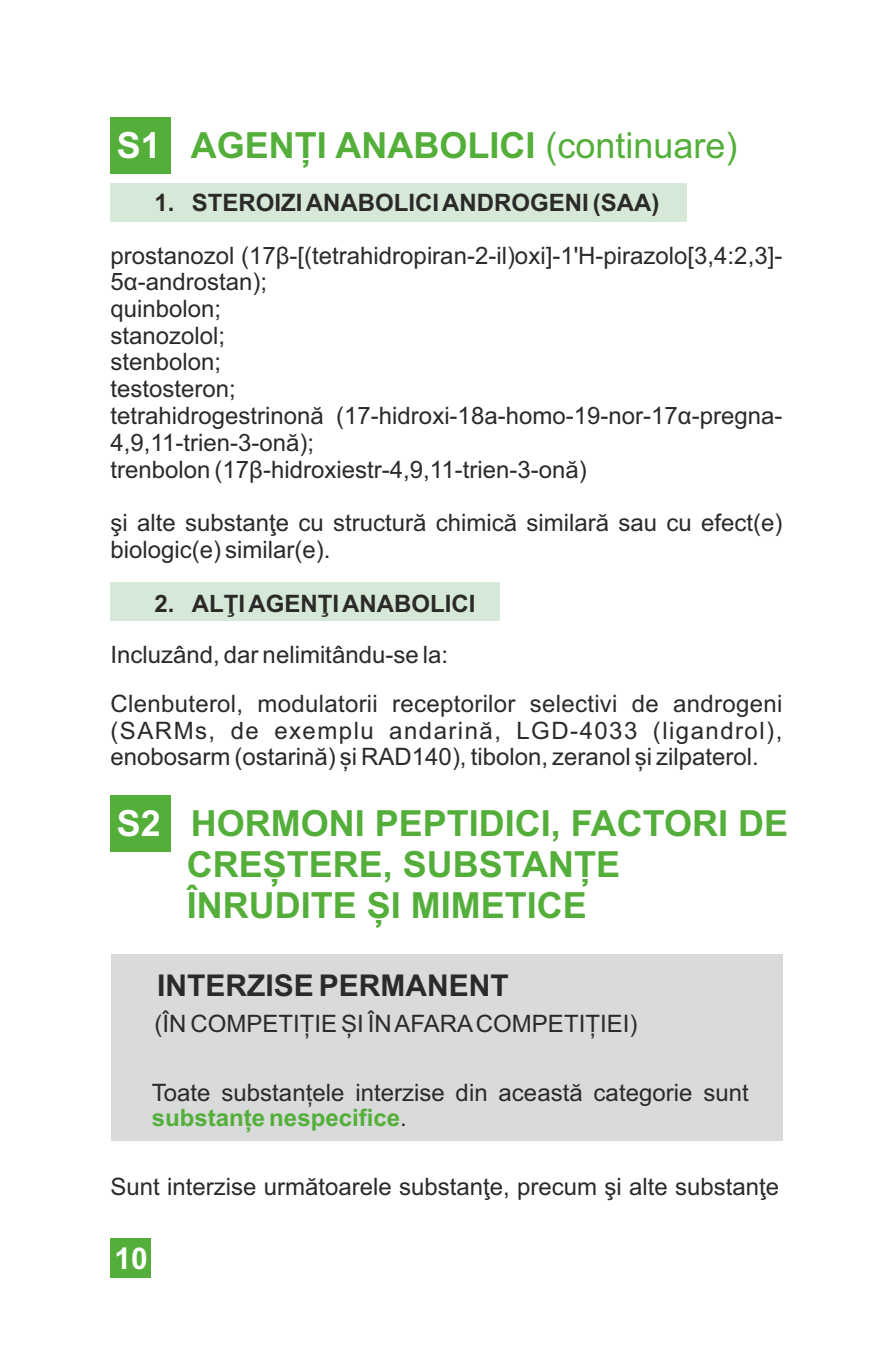
<style>
.page{position:relative;width:893px;height:1361px;background:#fff}
.page>*{position:absolute;margin:0;border:0;box-sizing:border-box;transform-origin:0 0}
.t1{font:700 36px/41.1px "Arial";color:#54af3a}
.t2{font:700 30px "Arial";color:#2b2a29}
.t3{font:700 30px "Arial";color:#fefefe}
.t4{font:24px/26.7px "Arial";color:#2b2a29}
.t5{font:700 24px "Arial";color:#2b2a29}
.s1{color:#fefefe}
.s2{font-weight:400}
.s3{font-weight:700;color:#54af3a}
</style>
<div class="page">
<div style="left:111px;top:954px;width:671px;height:187px;background:#d9dada"></div>
<div style="left:111px;top:183px;width:576px;height:39px;background:#d6e9d8"></div>
<div style="left:111px;top:582px;width:389px;height:39px;background:#d6e9d8"></div>
<div style="left:111px;top:1238px;width:40px;height:40px;background:#54af3a"></div>
<div style="left:111px;top:117px;width:60px;height:56px;background:#54af3a"></div>
<div style="left:111px;top:795px;width:60px;height:56px;background:#54af3a"></div>
<h1 class="t1" style="left:117px;top:128px;width:622px"><span class="s1">S1</span> AGENȚI ANABOLICI <span class="s2">(continuare)</span></h1>
<p class="t5" style="left:155px;top:193px;width:506px">1. STEROIZI ANABOLICI ANDROGENI (SAA)</p>
<p class="t4" style="left:111px;top:245px;width:673px">prostanozol (17β-[(tetrahidropiran-2-il)oxi]-1'H-pirazolo[3,4:2,3]-<br>5α-androstan);<br>quinbolon;<br>stanozolol;<br>stenbolon;<br>testosteron;<br>tetrahidrogestrinonă (17-hidroxi-18a-homo-19-nor-17α-pregna-<br>4,9,11-trien-3-onă);<br>trenbolon (17β-hidroxiestr-4,9,11-trien-3-onă)</p>
<p class="t4" style="left:111px;top:512px;width:673px">şi alte substanţe cu structură chimică similară sau cu efect(e) biologic(e) similar(e).</p>
<p class="t5" style="left:155px;top:594px;width:322px">2. ALŢI AGENŢI ANABOLICI</p>
<p class="t4" style="left:111px;top:632px;width:673px;line-height:48.9px">Incluzând, dar nelimitându-se la:<br>Clenbuterol, modulatorii receptorilor selectivi de androgeni</p>
<p class="t4" style="left:110px;top:719px;width:673px">(SARMs, de exemplu andarină, LGD-4033 (ligandrol), enobosarm (ostarină) și RAD140), tibolon, zeranol și zilpaterol.</p>
<h1 class="t1" style="left:187px;top:806px;width:603px;text-indent:-70px"><span class="s1">S2</span> HORMONI PEPTIDICI, FACTORI DE<br>CREȘTERE, SUBSTANȚE<br>ÎNRUDITE ȘI MIMETICE</h1>
<p class="t2" style="left:157px;top:974px;width:353px">INTERZISE PERMANENT</p>
<p class="t4" style="left:155px;top:1012px;width:484px">(ÎN COMPETIȚIE ȘI ÎN AFARACOMPETIȚIEI)</p>
<p class="t4" style="left:152px;top:1082px;width:598px;line-height:25.5px">Toate substanțele interzise din această categorie sunt <span class="s3">substanțe nespecifice</span>.</p>
<p class="t4" style="left:111px;top:1175px;width:670px">Sunt interzise următoarele substanţe, precum şi alte substanţe</p>
<p class="t3" style="left:114px;top:1247px;width:35px">10</p>
</div>
